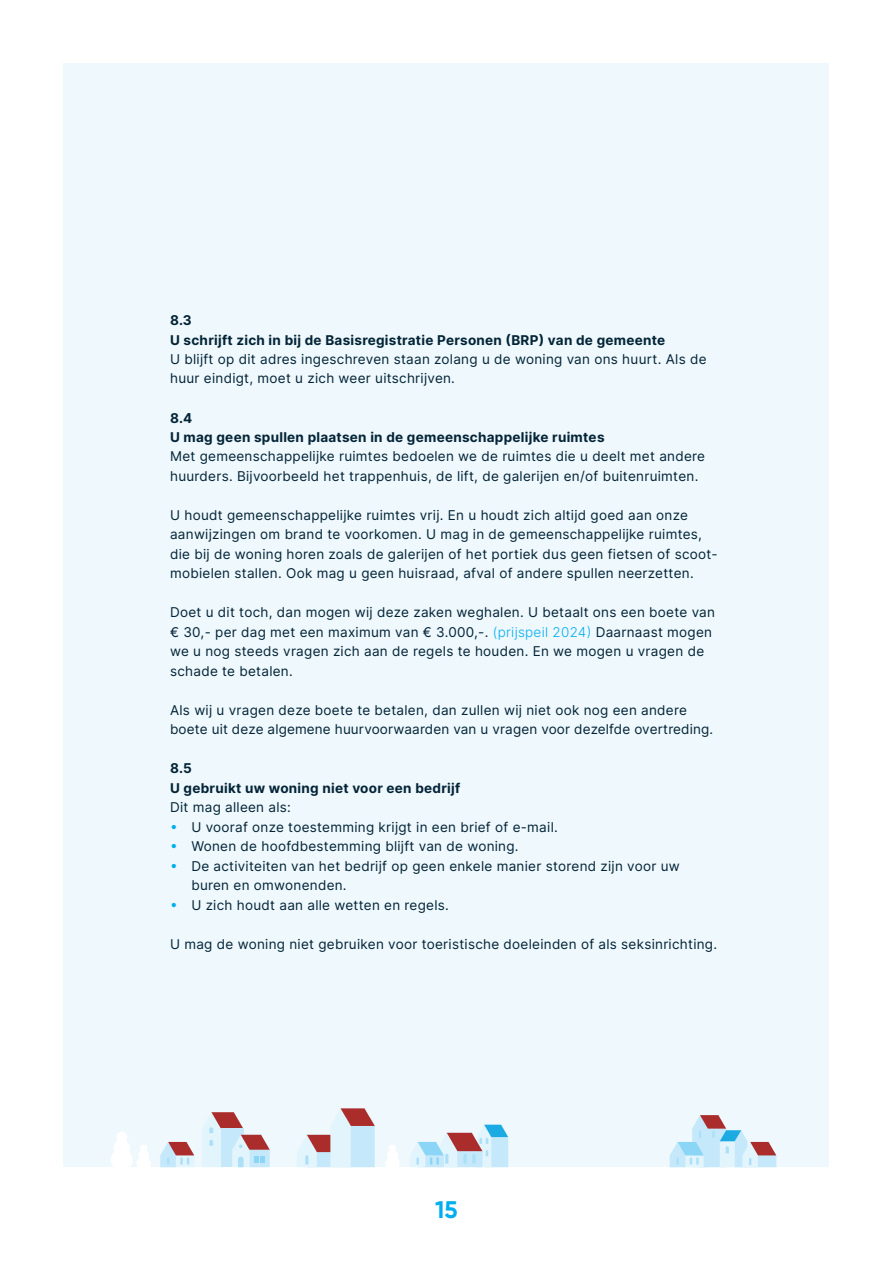
<style>
.page{position:relative;width:893px;height:1263px;background:#fff}
.page>*{position:absolute;margin:0;border:0;box-sizing:border-box;transform-origin:0 0}
.t1{font:700 24px "Gilroy";color:#00aeef}
.t2{font:13.5px/19.5px "Inter";letter-spacing:.02em;color:#032436}
.t3{font:700 13.5px/19.5px "Inter";letter-spacing:.02em;color:#032436}
.s1{font-weight:300;color:#00aeef}
.s2{color:#00aeef}
</style>
<div class="page">
<div style="left:64px;top:64px;width:765px;height:1103px;background:#eef8fd"></div>
<svg style="left:111px;top:1132px;width:40px;height:35px"></svg>
<svg style="left:385px;top:1145px;width:15px;height:22px"></svg>
<svg style="left:202px;top:1112px;width:68px;height:55px"></svg>
<svg style="left:160px;top:1142px;width:34px;height:25px"></svg>
<svg style="left:297px;top:1108px;width:78px;height:59px"></svg>
<svg style="left:410px;top:1125px;width:98px;height:42px"></svg>
<svg style="left:670px;top:1115px;width:106px;height:52px"></svg>
<p class="t3" style="left:170px;top:310px;width:497px">8.3<br>U schrijft zich in bij de Basisregistratie Personen (BRP) van de gemeente</p>
<p class="t2" style="left:170px;top:349px;width:538px">U blijft op dit adres ingeschreven staan zolang u de woning van ons huurt. Als de huur eindigt, moet u zich weer uitschrijven.</p>
<p class="t3" style="left:170px;top:407px;width:436px">8.4<br>U mag geen spullen plaatsen in de gemeenschappelijke ruimtes</p>
<p class="t2" style="left:170px;top:446px;width:536px">Met gemeenschappelijke ruimtes bedoelen we de ruimtes die u deelt met andere huurders. Bijvoorbeeld het trappenhuis, de lift, de galerijen en/of buitenruimten.</p>
<p class="t2" style="left:170px;top:505px;width:549px">U houdt gemeenschappelijke ruimtes vrij. En u houdt zich altijd goed aan onze aanwijzingen om brand te voorkomen. U mag in de gemeenschappelijke ruimtes, die bij de woning horen zoals de galerijen of het portiek dus geen fietsen of scoot&shy;mobielen stallen. Ook mag u geen huisraad, afval of andere spullen neerzetten.</p>
<p class="t2" style="left:170px;top:602px;width:546px">Doet u dit toch, dan mogen wij deze zaken weghalen. U betaalt ons een boete van € 30,- per dag met een maximum van € 3.000,-. <span class="s1">(prijspeil 2024)</span> Daarnaast mogen we u nog steeds vragen zich aan de regels te houden. En we mogen u vragen de schade te betalen.</p>
<p class="t2" style="left:170px;top:700px;width:545px">Als wij u vragen deze boete te betalen, dan zullen wij niet ook nog een andere boete uit deze algemene huurvoorwaarden van u vragen voor dezelfde overtreding.</p>
<p class="t3" style="left:170px;top:758px;width:292px">8.5<br>U gebruikt uw woning niet voor een bedrijf</p>
<p class="t2" style="left:170px;top:797px;width:122px">Dit mag alleen als:</p>
<p class="t2" style="left:170px;top:817px;width:389px"><span class="s2">•</span> U vooraf onze toestemming krijgt in een brief of e-mail.</p>
<p class="t2" style="left:170px;top:836px;width:350px"><span class="s2">•</span> Wonen de hoofdbestemming blijft van de woning.</p>
<p class="t2" style="left:191px;top:856px;width:490px;text-indent:-21px"><span class="s2">•</span> De activiteiten van het bedrijf op geen enkele manier storend zijn voor uw buren en omwonenden.</p>
<p class="t2" style="left:170px;top:895px;width:280px"><span class="s2">•</span> U zich houdt aan alle wetten en regels.</p>
<p class="t2" style="left:170px;top:934px;width:549px">U mag de woning niet gebruiken voor toeristische doeleinden of als seksinrichting.</p>
<h1 class="t1" style="left:435px;top:1195px;width:24px">15</h1>
</div>
